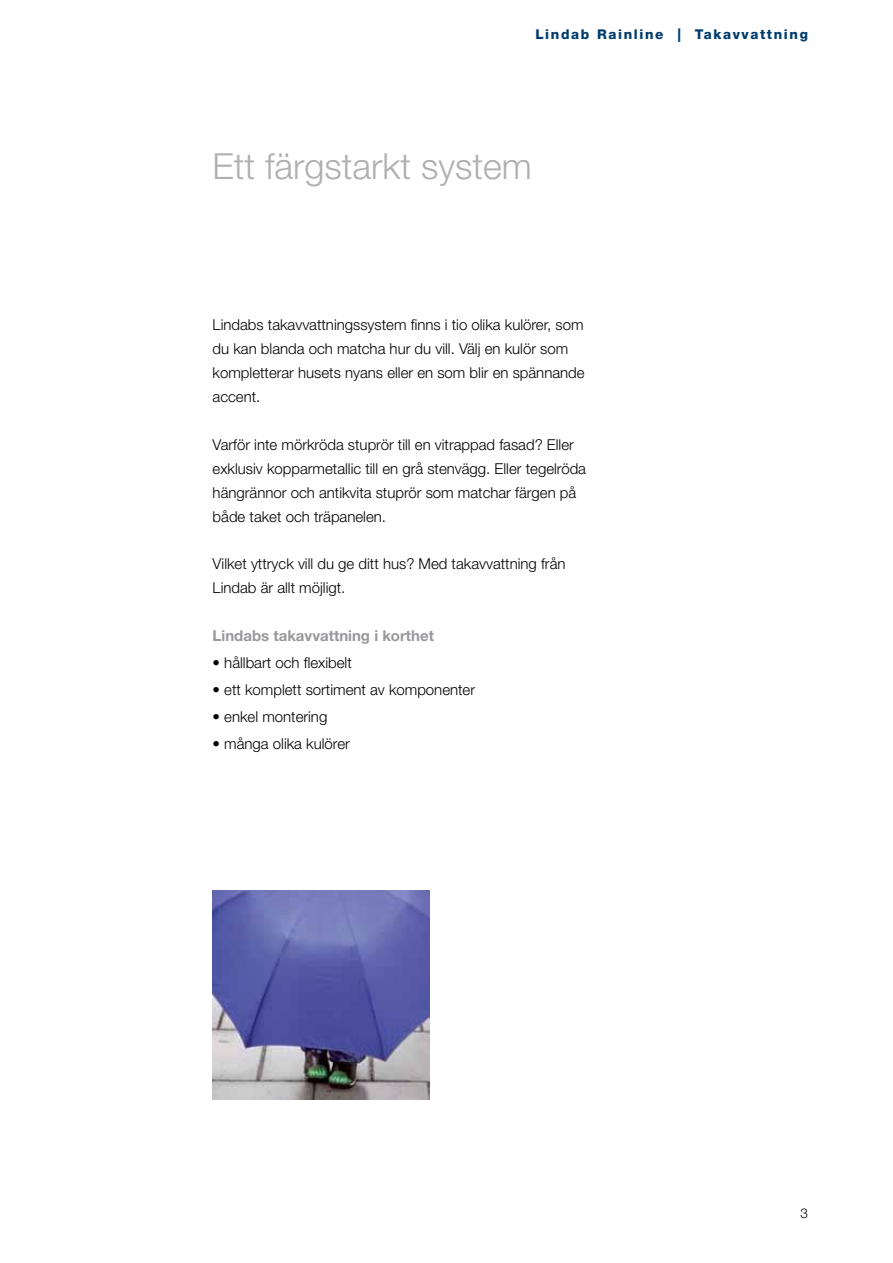
<style>
.page{position:relative;width:893px;height:1263px;background:#fff}
.page>*{position:absolute;margin:0;border:0;box-sizing:border-box;transform-origin:0 0}
.t1{font:300 36px "Helvetica Neue LT Pro";color:#aeafb2}
.t2{font:300 15px/24px "Helvetica Neue LT Pro";color:#000}
.t3{font:700 15px "Helvetica Neue LT Pro";color:#98989c}
.t4{font:800 13.5px "Helvetica Neue LT Pro";letter-spacing:.12em;color:#003c6d}
.t5{font:300 13.5px "Helvetica Neue LT Pro";color:#000}
</style>
<div class="page">
<img style="left:213px;top:891px;width:217px;height:209px">
<p class="t4" style="left:535px;top:27px;width:274px">Lindab Rainline | Takavvattning</p>
<h1 class="t1" style="left:213px;top:144px;width:321px">Ett färgstarkt system</h1>
<p class="t2" style="left:213px;top:313px;width:373px">Lindabs takavvattningssystem finns i tio olika kulörer, som du kan blanda och matcha hur du vill. Välj en kulör som kompletterar husets nyans eller en som blir en spännande accent.</p>
<p class="t2" style="left:213px;top:432px;width:375px">Varför inte mörkröda stuprör till en vitrappad fasad? Eller exklusiv kopparmetallic till en grå stenvägg. Eller tegelröda hängrännor och antikvita stuprör som matchar färgen på både taket och träpanelen.</p>
<p class="t2" style="left:213px;top:551px;width:354px">Vilket yttryck vill du ge ditt hus? Med takavvattning från<br>Lindab är allt möjligt.</p>
<p class="t3" style="left:213px;top:626px;width:223px">Lindabs takavvattning i korthet</p>
<p class="t2" style="left:213px;top:650px;width:141px">• hållbart och flexibelt</p>
<p class="t2" style="left:213px;top:677px;width:264px">• ett komplett sortiment av komponenter</p>
<p class="t2" style="left:213px;top:704px;width:116px">• enkel montering</p>
<p class="t2" style="left:213px;top:731px;width:139px">• många olika kulörer</p>
<p class="t5" style="left:800px;top:1205px;width:9px">3</p>
</div>
